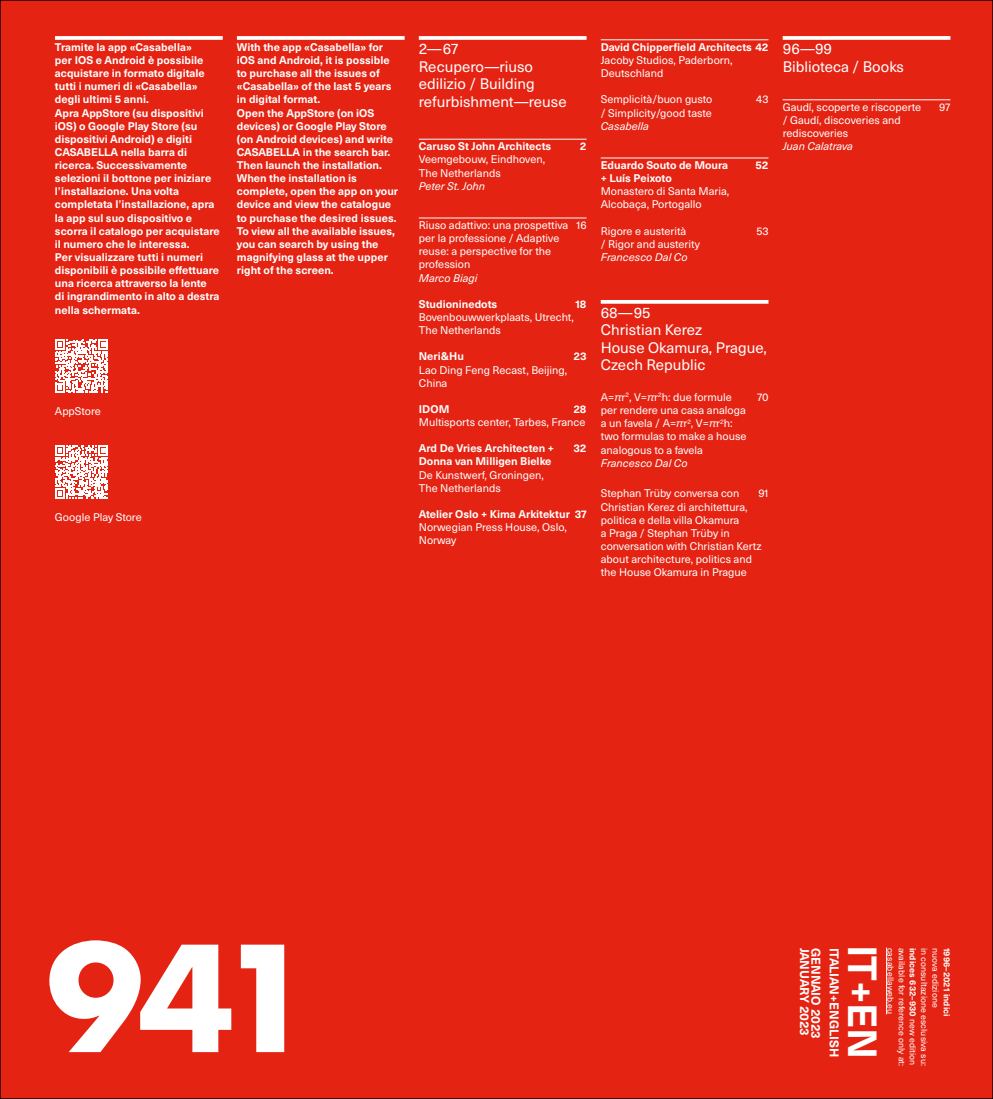
<style>
.page{position:relative;width:993px;height:1099px;background:#fff}
.page>*{position:absolute;margin:0;border:0;box-sizing:border-box;transform-origin:0 0}
.t1{font:700 142.5px "Futura Std";color:#fff}
.t2{font:700 40px "Neue Haas Unica Pro";color:#fff}
.t3{font:15px/17.5px "Neue Haas Unica Pro";color:#fff}
.t4{font:700 12.5px "Neue Haas Unica Pro";letter-spacing:-.01em;color:#fff}
.t5{font:700 11px/13.1px "Neue Haas Unica Pro";color:#fff}
.t6{font:11px/13.1px "Neue Haas Unica Pro";color:#fff}
.t7{font:italic 11px "Neue Haas Unica Pro";color:#fff}
.t8{font:8.75px "Neue Haas Unica Pro";letter-spacing:.01em;color:#fff}
.t9{font:700 8.75px "Neue Haas Unica Pro";letter-spacing:.01em;color:#fff}
.s1{font-style:italic}
.s2{font-weight:400}
</style>
<div class="page">
<div style="left:0;top:0;width:992px;height:1098px;background:#e42313"></div>
<hr style="left:886px;top:947px;width:1px;height:67px;background:#fff">
<svg style="left:55px;top:36px;width:168px;height:4px"></svg>
<svg style="left:237px;top:36px;width:167px;height:4px"></svg>
<svg style="left:418px;top:36px;width:168px;height:4px"></svg>
<hr style="left:418px;top:139px;width:168px;height:1px;background:#fff">
<hr style="left:418px;top:217px;width:168px;height:1px;background:#fff">
<hr style="left:600px;top:39px;width:168px;height:1px;background:#fff">
<hr style="left:600px;top:157px;width:168px;height:1px;background:#fff">
<svg style="left:600px;top:300px;width:168px;height:4px"></svg>
<svg style="left:782px;top:36px;width:168px;height:4px"></svg>
<hr style="left:782px;top:99px;width:168px;height:1px;background:#fff">
<svg style="left:55px;top:445px;width:53px;height:53px"></svg>
<svg style="left:55px;top:340px;width:53px;height:53px"></svg>
<p class="t5" style="left:55px;top:41px;width:166px">Tramite la app «Casabella»<br>per IOS e Android è possibile acquistare in formato digitale tutti i numeri di «Casabella» degli ultimi 5 anni.<br>Apra AppStore (su dispositivi iOS) o Google Play Store (su dispositivi Android) e digiti<br>CASABELLA nella barra di ricerca. Successivamente selezioni il bottone per iniziare l’installazione. Una volta completata l’installazione, apra la app sul suo dispositivo e scorra il catalogo per acquistare il numero che le interessa.<br>Per visualizzare tutti i numeri disponibili è possibile effettuare una ricerca attraverso la lente<br>di ingrandimento in alto a destra nella schermata.</p>
<p class="t5" style="left:237px;top:41px;width:163px">With the app «Casabella» for iOS and Android, it is possible to purchase all the issues of «Casabella» of the last 5 years in digital format.<br>Open the AppStore (on iOS devices) or Google Play Store (on Android devices) and write<br>CASABELLA in the search bar.<br>Then launch the installation.<br>When the installation is complete, open the app on your device and view the catalogue to purchase the desired issues.<br>To view all the available issues, you can search by using the magnifying glass at the upper right of the screen.</p>
<h3 class="t3" style="left:418px;top:40px;width:149px">2—67<br>Recupero—riuso edilizio / Building refurbishment—reuse</h3>
<p class="t5" style="left:418px;top:140px;width:134px">Caruso St John Architects</p>
<p class="t5" style="left:579px;top:140px;width:8px">2</p>
<p class="t6" style="left:418px;top:153px;width:128px">Veemgebouw, Eindhoven,<br>The Netherlands</p>
<p class="t7" style="left:418px;top:179px;width:68px">Peter St. John</p>
<p class="t6" style="left:418px;top:219px;width:169px">Riuso adattivo: una prospettiva 16 per la professione / Adaptive reuse: a perspective for the profession</p>
<p class="t7" style="left:418px;top:271px;width:60px">Marco Biagi</p>
<p class="t5" style="left:418px;top:297px;width:80px">Studioninedots</p>
<p class="t5" style="left:575px;top:297px;width:13px">18</p>
<p class="t6" style="left:418px;top:311px;width:157px">Bovenbouwwerkplaats, Utrecht,<br>The Netherlands</p>
<p class="t5" style="left:418px;top:350px;width:47px">Neri&amp;Hu</p>
<p class="t5" style="left:573px;top:350px;width:15px">23</p>
<p class="t6" style="left:418px;top:363px;width:150px">Lao Ding Feng Recast, Beijing,<br>China</p>
<p class="t5" style="left:418px;top:402px;width:32px">IDOM</p>
<p class="t5" style="left:573px;top:402px;width:15px">28</p>
<p class="t6" style="left:418px;top:416px;width:168px">Multisports center, Tarbes, France</p>
<p class="t5" style="left:418px;top:442px;width:137px">Ard De Vries Architecten +</p>
<p class="t5" style="left:573px;top:442px;width:15px">32</p>
<p class="t5" style="left:418px;top:455px;width:134px">Donna van Milligen Bielke</p>
<p class="t6" style="left:418px;top:468px;width:126px">De Kunstwerf, Groningen,<br>The Netherlands</p>
<p class="t5" style="left:418px;top:507px;width:169px">Atelier Oslo + Kima Arkitektur 37</p>
<p class="t6" style="left:418px;top:521px;width:150px">Norwegian Press House, Oslo,<br>Norway</p>
<p class="t6" style="left:55px;top:405px;width:47px">AppStore</p>
<p class="t6" style="left:55px;top:511px;width:88px">Google Play Store</p>
<p class="t5" style="left:600px;top:41px;width:169px">David Chipperfield Architects 42</p>
<p class="t6" style="left:600px;top:54px;width:133px">Jacoby Studios, Paderborn,<br>Deutschland</p>
<p class="t6" style="left:600px;top:93px;width:113px">Semplicità/buon gusto</p>
<p class="t6" style="left:756px;top:93px;width:14px">43</p>
<p class="t6" style="left:600px;top:106px;width:113px">/ Simplicity/good taste</p>
<p class="t7" style="left:600px;top:119px;width:50px">Casabella</p>
<p class="t5" style="left:600px;top:159px;width:129px">Eduardo Souto de Moura</p>
<p class="t5" style="left:755px;top:159px;width:14px">52</p>
<p class="t5" style="left:600px;top:172px;width:72px">+ Luís Peixoto</p>
<p class="t6" style="left:600px;top:185px;width:130px">Monastero di Santa Maria,<br>Alcobaça, Portogallo</p>
<p class="t6" style="left:600px;top:224px;width:87px">Rigore e austerità</p>
<p class="t6" style="left:756px;top:224px;width:14px">53</p>
<p class="t6" style="left:600px;top:237px;width:101px">/ Rigor and austerity</p>
<p class="t7" style="left:600px;top:250px;width:88px">Francesco Dal Co</p>
<h3 class="t3" style="left:782px;top:40px;width:123px">96—99<br>Biblioteca / Books</h3>
<p class="t6" style="left:782px;top:101px;width:140px">Gaudí, scoperte e riscoperte</p>
<p class="t6" style="left:938px;top:101px;width:13px">97</p>
<p class="t6" style="left:782px;top:114px;width:120px">/ Gaudí, discoveries and rediscoveries</p>
<p class="t7" style="left:782px;top:140px;width:72px">Juan Calatrava</p>
<h3 class="t3" style="left:600px;top:304px;width:168px">68—95<br>Christian Kerez<br>House Okamura, Prague,<br>Czech Republic</h3>
<p class="t6" style="left:600px;top:391px;width:133px">A=<span class="s1">π</span>r<sup>2</sup>, V=<span class="s1">π</span>r<sup>2</sup>h: due formule</p>
<p class="t6" style="left:756px;top:391px;width:13px">70</p>
<p class="t6" style="left:600px;top:404px;width:147px">per rendere una casa analoga a un favela / A=<span class="s1">π</span>r<sup>2</sup>, V=<span class="s1">π</span>r<sup>2</sup>h: two formulas to make a house analogous to a favela</p>
<p class="t7" style="left:600px;top:456px;width:88px">Francesco Dal Co</p>
<p class="t6" style="left:600px;top:487px;width:140px">Stephan Trüby conversa con</p>
<p class="t6" style="left:758px;top:487px;width:12px">91</p>
<p class="t6" style="left:600px;top:500px;width:162px">Christian Kerez di architettura, politica e della villa Okamura<br>a Praga / Stephan Trüby in conversation with Christian Kertz about architecture, politics and the House Okamura in Prague</p>
<h1 class="t1" style="left:46px;top:903px;width:271px">941</h1>
<p class="t4" style="left:812px;top:947px;width:90px;rotate:90deg">JANUARY 2023</p>
<p class="t4" style="left:823px;top:947px;width:93px;rotate:90deg">GENNAIO 2023</p>
<p class="t4" style="left:841px;top:947px;width:111px;rotate:90deg">ITALIAN+ENGLISH</p>
<h2 class="t2" style="left:886px;top:944px;width:116px;rotate:90deg">IT+EN</h2>
<p class="t9" style="left:918px;top:947px;width:119px;rotate:90deg">indices 632–930 <span class="s2">new edition</span></p>
<p class="t8" style="left:929px;top:947px;width:119px;rotate:90deg">in consultazione esclusiva su:</p>
<p class="t8" style="left:940px;top:947px;width:61px;rotate:90deg">nuova edizione</p>
<p class="t9" style="left:951px;top:947px;width:71px;rotate:90deg">1996–2021 indici</p>
<p class="t8" style="left:895px;top:947px;width:68px;rotate:90deg">casabellaweb.eu</p>
<p class="t8" style="left:906px;top:947px;width:120px;rotate:90deg">available for reference only at:</p>
</div>
